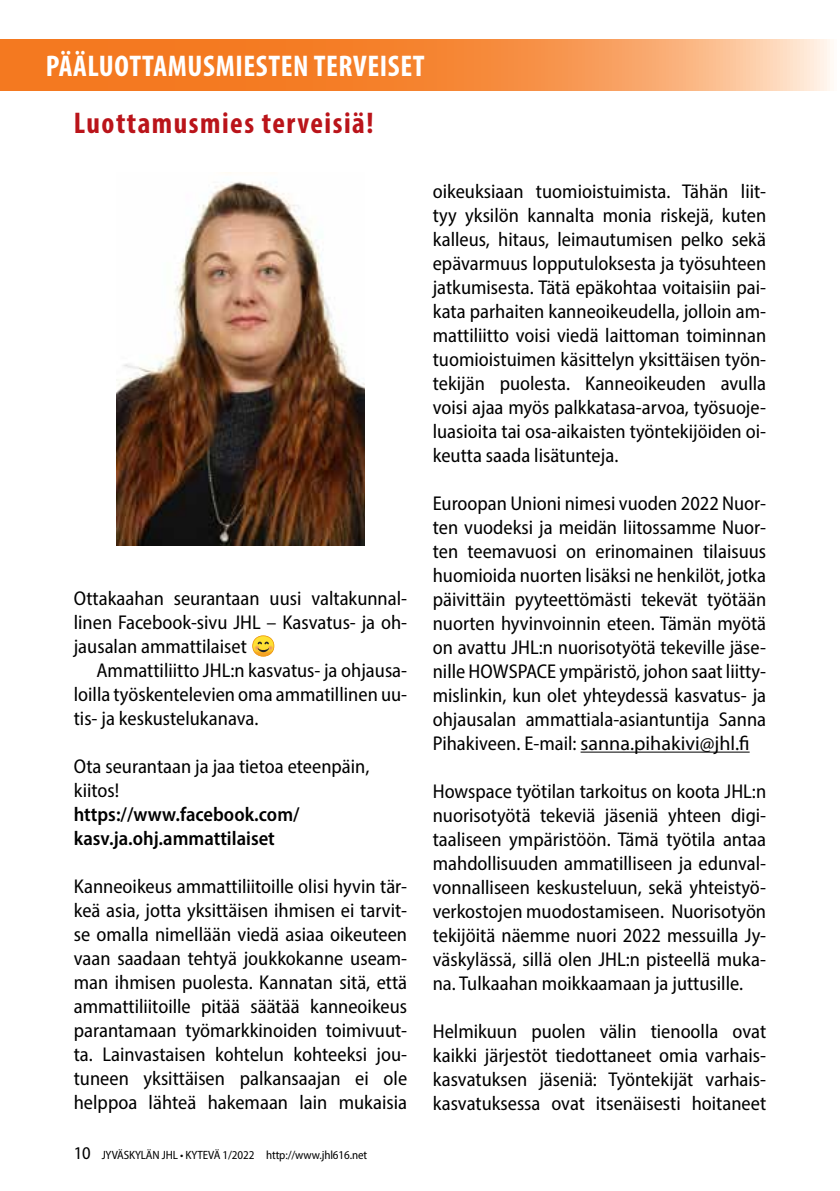
<style>
.page{position:relative;width:840px;height:1191px;background:#fff}
.page>*{position:absolute;margin:0;border:0;box-sizing:border-box;transform-origin:0 0}
.t1{font:700 condensed 30px "Myriad Pro";letter-spacing:.02em;color:#fff}
.t2{font:700 condensed 30px "Myriad Pro";letter-spacing:.05em;color:#ba141a}
.t3{font:semi-condensed 20px/24px "Myriad Pro";color:#000;text-align:justify}
.t4{font:600 semi-condensed 20px/24px "Myriad Pro";color:#000}
.t5{font:semi-condensed 12px "Myriad Pro";letter-spacing:-.01em;color:#000}
.s1{font-size:18px}
.s2{font-stretch:normal}
</style>
<div class="page">
<svg style="left:0;top:40px;width:830px;height:51px;background:#f69249"></svg>
<img style="left:116px;top:181px;width:248px;height:364px">
<hr style="left:580px;top:751px;width:169px;height:1px;background:#000">
<h1 class="t1" style="left:46px;top:48px;width:380px">PÄÄLUOTTAMUSMIESTEN TERVEISET</h1>
<h1 class="t2" style="left:74px;top:104px;width:301px">Luottamusmies terveisiä!</h1>
<p class="t3" style="left:74px;top:586px;width:335px">Ottakaahan seurantaan uusi valtakunnal&shy;linen Facebook-sivu JHL – Kasvatus- ja oh&shy;jausalan ammattilaiset</p>
<p class="t3" style="left:74px;top:658px;width:335px;text-indent:23px">Ammattiliitto JHL:n kasvatus- ja ohjausa&shy;loilla työskentelevien oma ammatillinen uu&shy;tis- ja keskustelukanava.</p>
<p class="t3" style="left:74px;top:754px;width:297px">Ota seurantaan ja jaa tietoa eteenpäin, kiitos!</p>
<p class="t4" style="left:74px;top:801px;width:227px">https://www.facebook.com/ kasv.ja.ohj.ammattilaiset</p>
<p class="t3" style="left:74px;top:874px;width:335px">Kanneoikeus ammattiliitoille olisi hyvin tär&shy;keä asia, jotta yksittäisen ihmisen ei tarvit&shy;se omalla nimellään viedä asiaa oikeuteen vaan saadaan tehtyä joukkokanne useam&shy;man ihmisen puolesta. Kannatan sitä, että ammattiliitoille pitää säätää kanneoikeus parantamaan työmarkkinoiden toimivuut&shy;ta. Lainvastaisen kohtelun kohteeksi jou&shy;tuneen yksittäisen palkansaajan ei ole helppoa lähteä hakemaan lain mukaisia</p>
<p class="t5" style="left:74px;top:1147px;width:295px"><span class="s1">10</span> JYVÄSKYLÄN JHL • KYTEVÄ 1/2022 http://www.jhl616.net</p>
<p class="t3" style="left:432px;top:179px;width:335px">oikeuksiaan tuomioistuimista. Tähän liit&shy;tyy yksilön kannalta monia riskejä, kuten kalleus, hitaus, leimautumisen pelko sekä epävarmuus lopputuloksesta ja työsuhteen jatkumisesta. Tätä epäkohtaa voitaisiin pai&shy;kata parhaiten kanneoikeudella, jolloin am&shy;mattiliitto voisi viedä laittoman toiminnan tuomioistuimen käsittelyn yksittäisen työn&shy;tekijän puolesta. Kanneoikeuden avulla voisi ajaa myös palkkatasa-arvoa, työsuoje&shy;luasioita tai osa-aikaisten työntekijöiden oi&shy;keutta saada lisätunteja.</p>
<p class="t3" style="left:432px;top:491px;width:335px">Euroopan Unioni nimesi vuoden 2022 Nuor&shy;ten vuodeksi ja meidän liitossamme Nuor&shy;ten teemavuosi on erinomainen tilaisuus huomioida nuorten lisäksi ne henkilöt, jotka päivittäin pyyteettömästi tekevät työtään nuorten hyvinvoinnin eteen. Tämän myötä on avattu JHL:n nuorisotyötä tekeville jäse&shy;nille HOWSPACE ympäristö, johon saat liitty&shy;mislinkin, kun olet yhteydessä kasvatus- ja ohjausalan ammattiala-asiantuntija Sanna Pihakiveen. E-mail: <span class="s2">sanna.pihakivi@jhl.fi</span></p>
<p class="t3" style="left:432px;top:779px;width:335px">Howspace työtilan tarkoitus on koota JHL:n nuorisotyötä tekeviä jäseniä yhteen digi&shy;taaliseen ympäristöön. Tämä työtila antaa mahdollisuuden ammatilliseen ja edunval&shy;vonnalliseen keskusteluun, sekä yhteistyö&shy;verkostojen muodostamiseen. Nuorisotyön tekijöitä näemme nuori 2022 messuilla Jy&shy;väskylässä, sillä olen JHL:n pisteellä muka&shy;na. Tulkaahan moikkaamaan ja juttusille.</p>
<p class="t3" style="left:432px;top:1019px;width:335px">Helmikuun puolen välin tienoolla ovat kaikki järjestöt tiedottaneet omia varhais&shy;kasvatuksen jäseniä: Työntekijät varhais&shy;kasvatuksessa ovat itsenäisesti hoitaneet</p>
</div>
